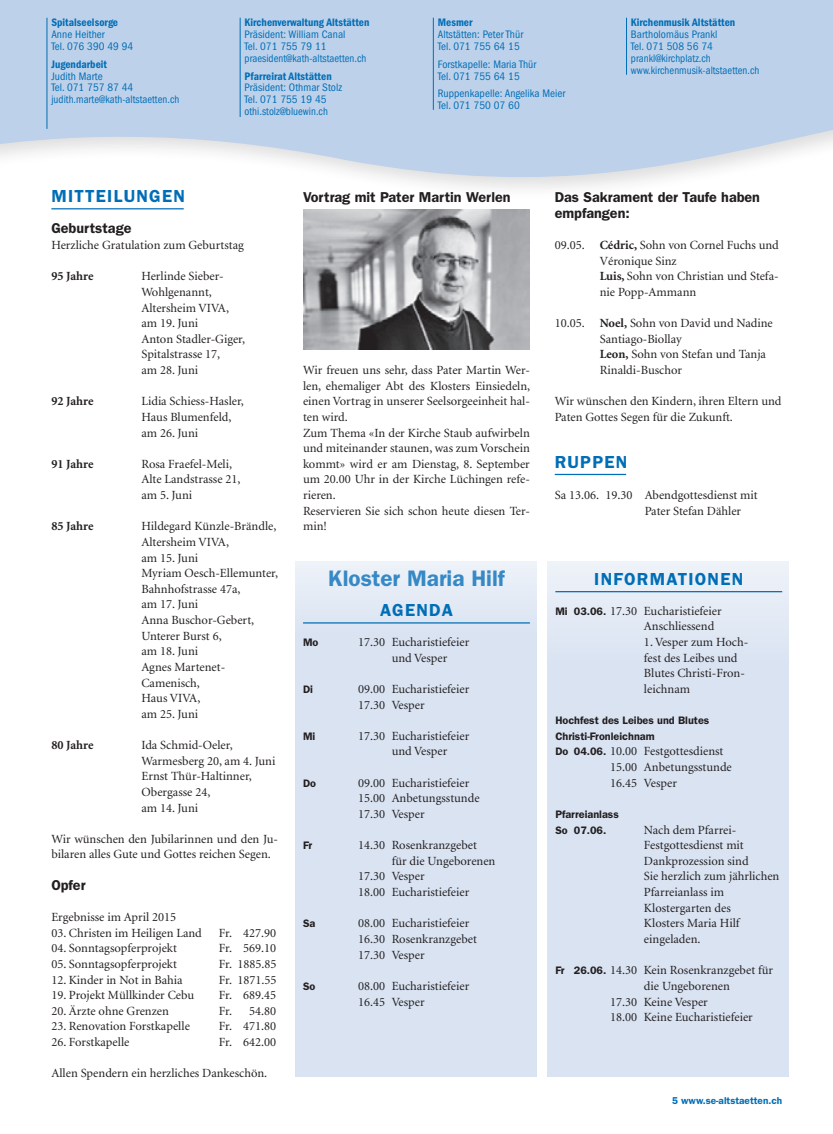
<style>
.page{position:relative;width:833px;height:1134px;background:#fff}
.page>*{position:absolute;margin:0;border:0;box-sizing:border-box;transform-origin:0 0}
.t1{font:600 22.5px "Franklin Gothic LT";color:#3689c5}
.t2{font:600 17.5px "Franklin Gothic LT";letter-spacing:.07em;color:#006eb6}
.t3{font:600 14.38px/15.6px "Franklin Gothic LT";color:#231f20}
.t4{font:12.5px/15.6px "Minion LT";color:#231f20}
.t5{font:700 12.5px "Minion LT";color:#231f20}
.t6{font:condensed 11.25px/11.9px "Franklin Gothic LT";letter-spacing:.005em;color:#006eb6}
.t7{font:600 condensed 11.25px "Franklin Gothic LT";letter-spacing:.005em;color:#006eb6}
.t8{font:600 10.88px/15.6px "Franklin Gothic LT";color:#231f20}
.t9{font:600 10px "Franklin Gothic LT";color:#006eb6}
.s1{font-weight:700}
.s2{font-family:"Franklin Gothic LT";font-weight:600;font-size:10.88px}
</style>
<div class="page">
<svg style="left:0;top:0;width:833px;height:189px;background:#c8d7ec"></svg>
<hr style="left:240px;top:18px;width:1px;height:99px;background:#006eb6">
<hr style="left:433px;top:18px;width:1px;height:92px;background:#006eb6">
<hr style="left:626px;top:18px;width:1px;height:57px;background:#006eb6">
<hr style="left:47px;top:18px;width:1px;height:111px;background:#006eb6">
<div style="left:296px;top:562px;width:241px;height:515px;background:#d9e3f2"></div>
<div style="left:547px;top:562px;width:241px;height:515px;background:#d9e3f2"></div>
<hr style="left:51px;top:208px;width:133px;height:1px;background:#006eb6">
<hr style="left:303px;top:622px;width:227px;height:1px;background:#006eb6">
<hr style="left:555px;top:591px;width:227px;height:1px;background:#006eb6">
<hr style="left:555px;top:474px;width:71px;height:1px;background:#006eb6">
<img style="left:303px;top:210px;width:227px;height:139px">
<p class="t7" style="left:51px;top:16px;width:68px">Spitalseelsorge</p>
<p class="t6" style="left:51px;top:28px;width:83px">Anne Heither<br>Tel. 076 390 49 94</p>
<p class="t7" style="left:51px;top:58px;width:57px">Jugendarbeit</p>
<p class="t6" style="left:51px;top:70px;width:129px">Judith Marte<br>Tel. 071 757 87 44 judith.marte@kath-altstaetten.ch</p>
<p class="t7" style="left:244px;top:16px;width:126px">Kirchenverwaltung Altstätten</p>
<p class="t6" style="left:244px;top:28px;width:123px">Präsident: William Canal<br>Tel. 071 755 79 11 praesident@kath-altstaetten.ch</p>
<p class="t7" style="left:244px;top:69px;width:89px">Pfarreirat Altstätten</p>
<p class="t6" style="left:244px;top:82px;width:99px">Präsident: Othmar Stolz<br>Tel. 071 755 19 45 othi.stolz@bluewin.ch</p>
<p class="t7" style="left:438px;top:16px;width:36px">Mesmer</p>
<p class="t6" style="left:438px;top:28px;width:87px">Altstätten: Peter Thür<br>Tel. 071 755 64 15</p>
<p class="t6" style="left:438px;top:58px;width:100px">Forstkapelle: Maria Thür<br>Tel. 071 755 64 15</p>
<p class="t6" style="left:438px;top:88px;width:129px">Ruppenkapelle: Angelika Meier<br>Tel. 071 750 07 60</p>
<p class="t7" style="left:631px;top:16px;width:106px">Kirchenmusik Altstätten</p>
<p class="t6" style="left:631px;top:28px;width:130px">Bartholomäus Prankl<br>Tel. 071 508 56 74 prankl@kirchplatz.ch www.kirchenmusik-altstaetten.ch</p>
<h2 class="t2" style="left:51px;top:186px;width:135px">MITTEILUNGEN</h2>
<p class="t3" style="left:51px;top:221px;width:82px">Geburtstage</p>
<p class="t4" style="left:51px;top:238px;width:194px">Herzliche Gratulation zum Geburtstag</p>
<p class="t5" style="left:51px;top:270px;width:44px">95 Jahre</p>
<p class="t4" style="left:141px;top:269px;width:105px">Herlinde Sieber-<br>Wohlgenannt,<br>Altersheim VIVA, am 19. Juni<br>Anton Stadler-Giger,<br>Spitalstrasse 17,<br>am 28. Juni</p>
<p class="t5" style="left:51px;top:395px;width:44px">92 Jahre</p>
<p class="t4" style="left:141px;top:394px;width:104px">Lidia Schiess-Hasler,<br>Haus Blumenfeld, am 26. Juni</p>
<p class="t5" style="left:51px;top:457px;width:44px">91 Jahre</p>
<p class="t4" style="left:141px;top:456px;width:101px">Rosa Fraefel-Meli,<br>Alte Landstrasse 21, am 5. Juni</p>
<p class="t5" style="left:51px;top:520px;width:44px">85 Jahre</p>
<p class="t4" style="left:141px;top:519px;width:138px">Hildegard Künzle-Brändle,<br>Altersheim VIVA,<br>am 15. Juni<br>Myriam Oesch-Ellemunter,<br>Bahnhofstrasse 47a,<br>am 17. Juni<br>Anna Buschor-Gebert,<br>Unterer Burst 6,<br>am 18. Juni<br>Agnes Martenet-<br>Camenisch,<br>Haus VIVA,<br>am 25. Juni</p>
<p class="t5" style="left:51px;top:739px;width:44px">80 Jahre</p>
<p class="t4" style="left:141px;top:738px;width:135px">Ida Schmid-Oeler,<br>Warmesberg 20, am 4. Juni<br>Ernst Thür-Haltinner,<br>Obergasse 24,<br>am 14. Juni</p>
<p class="t4" style="left:51px;top:831px;width:228px">Wir wünschen den Jubilarinnen und den Ju&shy;bilaren alles Gute und Gottes reichen Segen.</p>
<p class="t3" style="left:51px;top:877px;width:36px">Opfer</p>
<p class="t4" style="left:51px;top:910px;width:126px">Ergebnisse im April 2015</p>
<p class="t4" style="left:51px;top:925px;width:152px">03. Christen im Heiligen Land</p>
<p class="t4" style="left:219px;top:925px;width:59px">Fr. 427.90</p>
<p class="t4" style="left:51px;top:941px;width:127px">04. Sonntagsopferprojekt</p>
<p class="t4" style="left:219px;top:941px;width:59px">Fr. 569.10</p>
<p class="t4" style="left:51px;top:956px;width:127px">05. Sonntagsopferprojekt</p>
<p class="t4" style="left:219px;top:956px;width:59px">Fr. 1885.85</p>
<p class="t4" style="left:51px;top:972px;width:133px">12. Kinder in Not in Bahia</p>
<p class="t4" style="left:219px;top:972px;width:59px">Fr. 1871.55</p>
<p class="t4" style="left:51px;top:988px;width:144px">19. Projekt Müllkinder Cebu</p>
<p class="t4" style="left:219px;top:988px;width:59px">Fr. 689.45</p>
<p class="t4" style="left:51px;top:1003px;width:119px">20. Ärzte ohne Grenzen</p>
<p class="t4" style="left:219px;top:1003px;width:59px">Fr. 54.80</p>
<p class="t4" style="left:51px;top:1019px;width:140px">23. Renovation Forstkapelle</p>
<p class="t4" style="left:219px;top:1019px;width:59px">Fr. 471.80</p>
<p class="t4" style="left:51px;top:1035px;width:80px">26. Forstkapelle</p>
<p class="t4" style="left:219px;top:1035px;width:59px">Fr. 642.00</p>
<p class="t4" style="left:51px;top:1066px;width:217px">Allen Spendern ein herzliches Dankeschön.</p>
<p class="t3" style="left:303px;top:189px;width:209px">Vortrag mit Pater Martin Werlen</p>
<p class="t4" style="left:303px;top:363px;width:229px">Wir freuen uns sehr, dass Pater Martin Wer&shy;len, ehemaliger Abt des Klosters Einsiedeln, einen Vortrag in unserer Seelsorgeeinheit hal&shy;ten wird.<br>Zum Thema «In der Kirche Staub aufwirbeln und miteinander staunen, was zum Vorschein kommt» wird er am Dienstag, 8. September um 20.00 Uhr in der Kirche Lüchingen refe&shy;rieren.<br>Reservieren Sie sich schon heute diesen Ter&shy;min!</p>
<p class="t3" style="left:555px;top:189px;width:207px">Das Sakrament der Taufe haben empfangen:</p>
<p class="t4" style="left:600px;top:238px;width:180px;text-indent:-45px">09.05. <span class="s1">Cédric,</span> Sohn von Cornel Fuchs und<br>Véronique Sinz<br><span class="s1">Luis,</span> Sohn von Christian und Stefa&shy;nie Popp-Ammann</p>
<p class="t4" style="left:600px;top:316px;width:175px;text-indent:-45px">10.05. <span class="s1">Noel,</span> Sohn von David und Nadine<br>Santiago-Biollay<br><span class="s1">Leon,</span> Sohn von Stefan und Tanja<br>Rinaldi-Buschor</p>
<p class="t4" style="left:555px;top:394px;width:228px">Wir wünschen den Kindern, ihren Eltern und<br>Paten Gottes Segen für die Zukunft.</p>
<h2 class="t2" style="left:555px;top:451px;width:74px">RUPPEN</h2>
<p class="t4" style="left:645px;top:488px;width:114px;text-indent:-90px">Sa 13.06. 19.30 Abendgottesdienst mit<br>Pater Stefan Dähler</p>
<h1 class="t1" style="left:328px;top:565px;width:178px">Kloster Maria Hilf</h1>
<h2 class="t2" style="left:594px;top:569px;width:151px">INFORMATIONEN</h2>
<p class="t4" style="left:644px;top:603px;width:79px;text-indent:-89px"><span class="s2">Mi 03.06.</span> 17.30 Eucharistiefeier<br>Anschliessend</p>
<p class="t4" style="left:644px;top:635px;width:106px">1. Vesper zum Hoch&shy;fest des Leibes und<br>Blutes Christi-Fron&shy;leichnam</p>
<p class="t8" style="left:555px;top:713px;width:155px">Hochfest des Leibes und Blutes<br>Christi-Fronleichnam</p>
<p class="t4" style="left:610px;top:744px;width:123px;text-indent:-55px"><span class="s2">Do 04.06.</span> 10.00 Festgottesdienst<br>15.00 Anbetungsstunde<br>16.45 Vesper</p>
<p class="t8" style="left:555px;top:806px;width:65px">Pfarreianlass<br>So 07.06.</p>
<h2 class="t2" style="left:380px;top:600px;width:74px">AGENDA</h2>
<p class="t8" style="left:303px;top:634px;width:17px">Mo</p>
<p class="t4" style="left:392px;top:635px;width:79px;text-indent:-34px">17.30 Eucharistiefeier und Vesper</p>
<p class="t8" style="left:303px;top:681px;width:12px">Di</p>
<p class="t4" style="left:358px;top:682px;width:113px">09.00 Eucharistiefeier<br>17.30 Vesper</p>
<p class="t8" style="left:303px;top:728px;width:14px">Mi</p>
<p class="t4" style="left:392px;top:728px;width:79px;text-indent:-34px">17.30 Eucharistiefeier und Vesper</p>
<p class="t8" style="left:303px;top:775px;width:15px">Do</p>
<p class="t4" style="left:358px;top:775px;width:123px">09.00 Eucharistiefeier<br>15.00 Anbetungsstunde<br>17.30 Vesper</p>
<p class="t8" style="left:303px;top:838px;width:11px">Fr</p>
<p class="t4" style="left:358px;top:838px;width:120px">14.30 Rosenkranzgebet</p>
<p class="t4" style="left:392px;top:853px;width:105px">für die Ungeborenen</p>
<p class="t4" style="left:358px;top:869px;width:68px">17.30 Vesper</p>
<p class="t4" style="left:358px;top:885px;width:113px">18.00 Eucharistiefeier</p>
<p class="t8" style="left:303px;top:916px;width:14px">Sa</p>
<p class="t4" style="left:358px;top:916px;width:120px">08.00 Eucharistiefeier<br>16.30 Rosenkranzgebet<br>17.30 Vesper</p>
<p class="t8" style="left:303px;top:978px;width:14px">So</p>
<p class="t4" style="left:358px;top:978px;width:113px">08.00 Eucharistiefeier<br>16.45 Vesper</p>
<p class="t4" style="left:644px;top:822px;width:137px">Nach dem Pfarrei-<br>Festgottesdienst mit<br>Dankprozession sind<br>Sie herzlich zum jährlichen<br>Pfarreianlass im<br>Klostergarten des<br>Klosters Maria Hilf eingeladen.</p>
<p class="t4" style="left:555px;top:963px;width:219px"><span class="s2">Fr 26.06.</span> 14.30 Kein Rosenkranzgebet für</p>
<p class="t4" style="left:644px;top:978px;width:87px">die Ungeborenen</p>
<p class="t4" style="left:610px;top:994px;width:99px">17.30 Keine Vesper</p>
<p class="t4" style="left:610px;top:1010px;width:144px">18.00 Keine Eucharistiefeier</p>
<p class="t9" style="left:672px;top:1094px;width:111px">5 www.se-altstaetten.ch</p>
</div>
